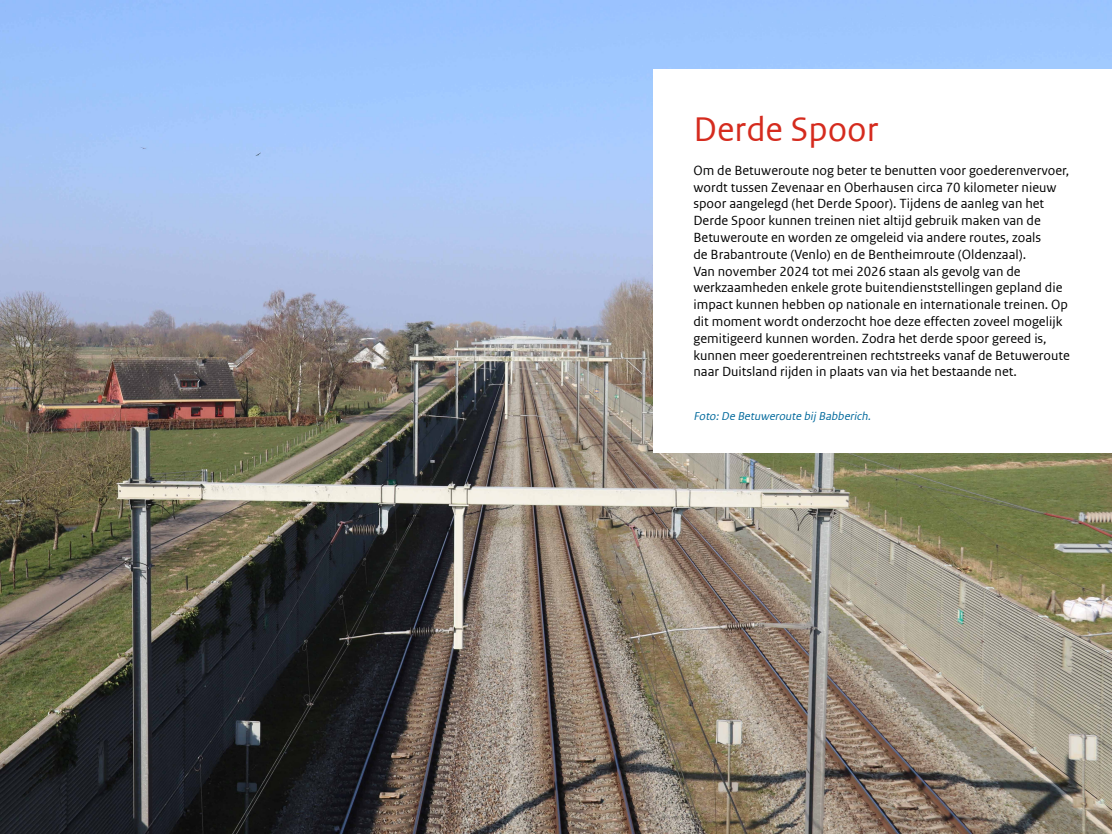
<style>
.page{position:relative;width:1112px;height:834px;background:#fff}
.page>*{position:absolute;margin:0;border:0;box-sizing:border-box;transform-origin:0 0}
.t1{font:36px "Rijksoverheid Sans Web Text";color:#d52b1e}
.t2{font:14px/16.8px "Rijksoverheid Sans Web Text";color:#000}
.t3{font:italic 12px "Rijksoverheid Sans Web Text";color:#00699c}
</style>
<div class="page">
<img style="left:0;top:0;width:1112px;height:834px">
<div style="left:654px;top:69px;width:458px;height:384px;background:#fff"></div>
<h1 class="t1" style="left:694px;top:109px;width:187px">Derde Spoor</h1>
<p class="t2" style="left:694px;top:162px;width:377px">Om de Betuweroute nog beter te benutten voor goederenvervoer,</p>
<p class="t2" style="left:694px;top:179px;width:365px">wordt tussen Zevenaar en Oberhausen circa 70 kilometer nieuw</p>
<p class="t2" style="left:694px;top:195px;width:352px">spoor aangelegd (het Derde Spoor). Tijdens de aanleg van het</p>
<p class="t2" style="left:694px;top:212px;width:349px">Derde Spoor kunnen treinen niet altijd gebruik maken van de</p>
<p class="t2" style="left:694px;top:229px;width:349px">Betuweroute en worden ze omgeleid via andere routes, zoals de Brabantroute (Venlo) en de Bentheimroute (Oldenzaal).</p>
<p class="t2" style="left:694px;top:263px;width:376px">Van november 2024 tot mei 2026 staan als gevolg van de werkzaamheden enkele grote buitendienststellingen gepland die impact kunnen hebben op nationale en internationale treinen. Op dit moment wordt onderzocht hoe deze effecten zoveel mogelijk gemitigeerd kunnen worden. Zodra het derde spoor gereed is,</p>
<p class="t2" style="left:694px;top:347px;width:378px">kunnen meer goederentreinen rechtstreeks vanaf de Betuweroute</p>
<p class="t2" style="left:694px;top:363px;width:325px">naar Duitsland rijden in plaats van via het bestaande net.</p>
<p class="t3" style="left:694px;top:409px;width:181px">Foto:De Betuweroute bijBabberich.</p>
</div>
